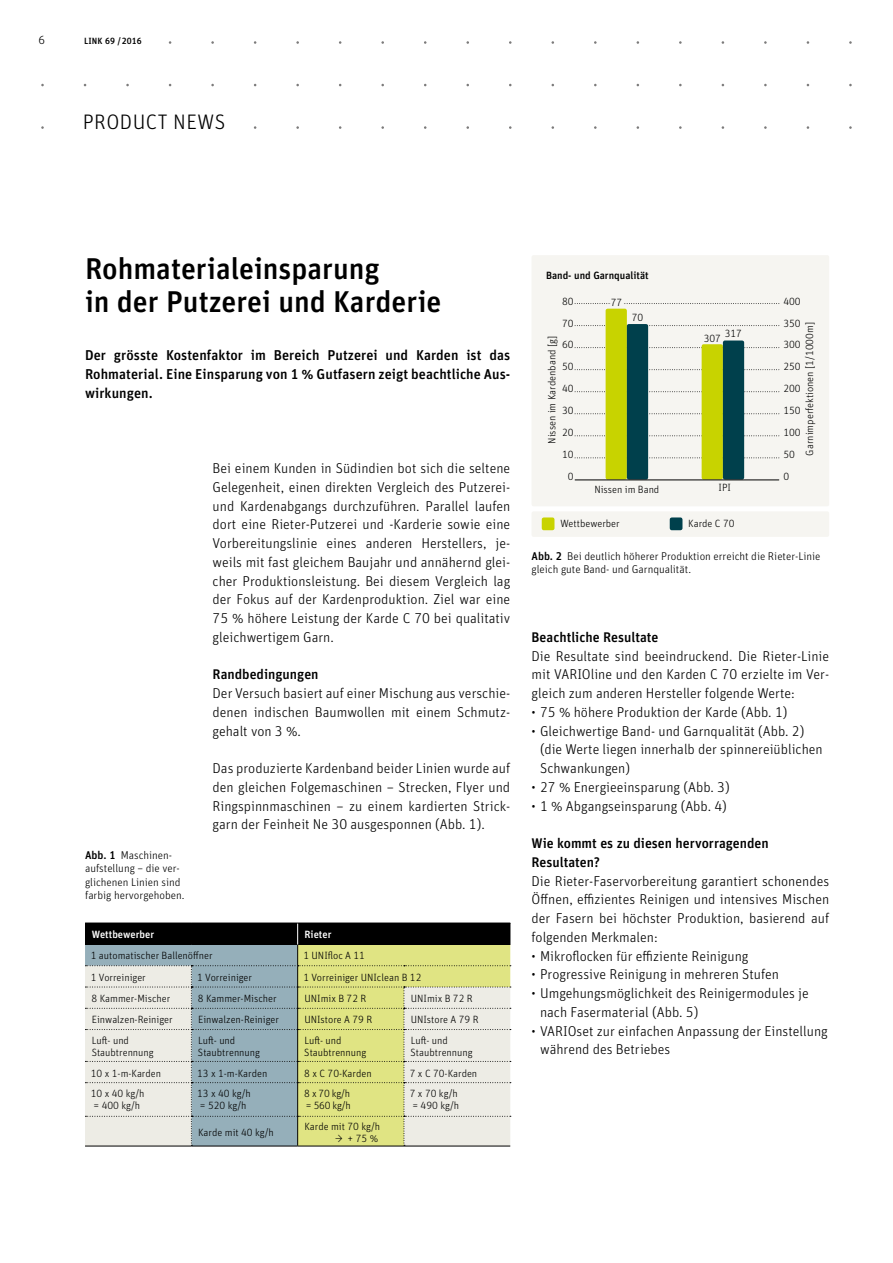
<style>
.page{position:relative;width:893px;height:1263px;background:#fff}
.page>*{position:absolute;margin:0;border:0;box-sizing:border-box;transform-origin:0 0}
.t1{font:500 30px/33px "Unit Pro";color:#000}
.t2{font:300 21px "Unit Pro";letter-spacing:.02em;color:#000}
.t3{font:300 14.25px/18.8px "Unit Pro";color:#000;text-align:justify}
.t4{font:500 14.25px/18.8px "Unit Pro";letter-spacing:.005em;color:#000;text-align:justify}
.t5{font:500 13.95px/18.8px "Unit Pro";color:#000}
.t6{font:300 12px "Unit Pro";color:#000}
.t7{font:300 11.25px/13.5px "Unit Pro";color:#000}
.t8{font:300 10.5px/21.9px "Unit Pro";color:#000}
.t9{font:500 10.5px "Unit Pro";color:#000}
.t10{font:500 10.5px "Unit Pro";color:#fff}
.t11{font:500 9px "Unit Pro";letter-spacing:.01em;color:#000}
.s1{font-weight:500}
</style>
<div class="page">
<div style="left:531px;top:255px;width:298px;height:251px;background:#f6f5f1;border-radius:2px"></div>
<div style="left:531px;top:511px;width:298px;height:26px;background:#f6f5f1;border-radius:2px"></div>
<div style="left:542px;top:517px;width:12px;height:13px;background:#c8d300;border-radius:2px"></div>
<div style="left:670px;top:517px;width:12px;height:13px;background:#00404c;border-radius:2px"></div>
<svg style="left:575px;top:369px;width:205px;height:1px"></svg>
<svg style="left:575px;top:391px;width:205px;height:1px"></svg>
<svg style="left:575px;top:413px;width:205px;height:1px"></svg>
<svg style="left:575px;top:435px;width:205px;height:1px"></svg>
<svg style="left:575px;top:457px;width:205px;height:1px"></svg>
<svg style="left:575px;top:303px;width:205px;height:1px"></svg>
<svg style="left:575px;top:325px;width:205px;height:1px"></svg>
<svg style="left:575px;top:347px;width:205px;height:1px"></svg>
<div style="left:606px;top:309px;width:21px;height:170px;background:#c8d300;border-radius:2px"></div>
<div style="left:627px;top:324px;width:21px;height:155px;background:#00404c;border-radius:2px"></div>
<div style="left:702px;top:344px;width:21px;height:135px;background:#c8d300;border-radius:2px"></div>
<div style="left:723px;top:340px;width:21px;height:139px;background:#00404c;border-radius:2px"></div>
<hr style="left:575px;top:479px;width:204px;height:1px;background:#000">
<hr style="left:85px;top:1146px;width:106px;height:1px;background:#000">
<hr style="left:191px;top:1146px;width:107px;height:1px;background:#000">
<hr style="left:298px;top:1146px;width:106px;height:1px;background:#000">
<hr style="left:404px;top:1146px;width:106px;height:1px;background:#000">
<div style="left:611px;top:297px;width:11px;height:9px;background:#f6f5f1"></div>
<svg style="left:85px;top:923px;width:426px;height:223px;background:#b9c0a6"></svg>
<p class="t6" style="left:39px;top:32px;width:8px">6</p>
<p class="t11" style="left:84px;top:34px;width:59px">LINK 69 /2016</p>
<h2 class="t2" style="left:83px;top:107px;width:144px">PRODUCT NEWS</h2>
<h1 class="t1" style="left:85px;top:250px;width:358px">Rohmaterialeinsparung<br>in der Putzerei und Karderie</h1>
<p class="t4" style="left:85px;top:345px;width:427px">Der grösste Kostenfaktor im Bereich Putzerei und Karden ist das Rohmaterial. Eine Einsparung von 1 % Gutfasern zeigt beachtliche Aus&shy;wirkungen.</p>
<p class="t7" style="left:85px;top:847px;width:101px"><span class="s1">Abb. 1</span> Maschinen&shy;aufstellung – die ver&shy;glichenen Linien sind farbig hervorgehoben.</p>
<p class="t3" style="left:213px;top:458px;width:299px">Bei einem Kunden in Südindien bot sich die seltene Gelegenheit, einen direkten Vergleich des Putzerei&shy;und Kardenabgangs durchzuführen. Parallel laufen dort eine Rieter-Putzerei und -Karderie sowie eine Vorbereitungslinie eines anderen Herstellers, je&shy;weils mit fast gleichem Baujahr und annähernd glei&shy;cher Produktionsleistung. Bei diesem Vergleich lag der Fokus auf der Kardenproduktion. Ziel war eine 75 % höhere Leistung der Karde C 70 bei qualitativ gleichwertigem Garn.</p>
<p class="t5" style="left:213px;top:664px;width:107px">Randbedingungen</p>
<p class="t3" style="left:213px;top:683px;width:299px">Der Versuch basiert auf einer Mischung aus verschie&shy;denen indischen Baumwollen mit einem Schmutz&shy;gehalt von 3 %.</p>
<p class="t3" style="left:213px;top:758px;width:299px">Das produzierte Kardenband beider Linien wurde auf den gleichen Folgemaschinen – Strecken, Flyer und Ringspinnmaschinen – zu einem kardierten Strick&shy;garn der Feinheit Ne 30 ausgesponnen (Abb. 1).</p>
<p class="t10" style="left:92px;top:926px;width:64px">Wettbewerber</p>
<p class="t10" style="left:305px;top:926px;width:28px">Rieter</p>
<p class="t8" style="left:91px;top:944px;width:123px">1 automatischer Ballenöffner</p>
<p class="t8" style="left:303px;top:944px;width:63px">1 UNIfloc A 11</p>
<p class="t8" style="left:91px;top:965px;width:57px">1 Vorreiniger</p>
<p class="t8" style="left:197px;top:965px;width:57px">1 Vorreiniger</p>
<p class="t8" style="left:303px;top:965px;width:120px">1 Vorreiniger UNIclean B 12</p>
<p class="t8" style="left:92px;top:987px;width:80px">8 Kammer-Mischer</p>
<p class="t8" style="left:198px;top:987px;width:80px">8 Kammer-Mischer</p>
<p class="t8" style="left:304px;top:987px;width:63px">UNImix B 72 R</p>
<p class="t8" style="left:411px;top:987px;width:63px">UNImix B 72 R</p>
<p class="t8" style="left:92px;top:1008px;width:82px">Einwalzen-Reiniger</p>
<p class="t8" style="left:198px;top:1008px;width:82px">Einwalzen-Reiniger</p>
<p class="t8" style="left:304px;top:1008px;width:69px">UNIstore A 79 R</p>
<p class="t8" style="left:411px;top:1008px;width:69px">UNIstore A 79 R</p>
<p class="t8" style="left:92px;top:1034px;width:64px;line-height:12px">Luft- und<br>Staubtrennung</p>
<p class="t8" style="left:198px;top:1034px;width:64px;line-height:12px">Luft- und<br>Staubtrennung</p>
<p class="t8" style="left:304px;top:1034px;width:64px;line-height:12px">Luft- und<br>Staubtrennung</p>
<p class="t8" style="left:411px;top:1034px;width:64px;line-height:12px">Luft- und<br>Staubtrennung</p>
<p class="t8" style="left:91px;top:1061px;width:72px">10 x 1-m-Karden</p>
<p class="t8" style="left:197px;top:1061px;width:72px">13 x 1-m-Karden</p>
<p class="t8" style="left:304px;top:1061px;width:69px">8 x C 70-Karden</p>
<p class="t8" style="left:410px;top:1061px;width:69px">7 x C 70-Karden</p>
<p class="t8" style="left:91px;top:1087px;width:55px;line-height:12px">10 x 40 kg/h = 400 kg/h</p>
<p class="t8" style="left:197px;top:1087px;width:55px;line-height:12px">13 x 40 kg/h = 520 kg/h</p>
<p class="t8" style="left:304px;top:1087px;width:48px;line-height:12px">8 x 70 kg/h = 560 kg/h</p>
<p class="t8" style="left:410px;top:1087px;width:51px;line-height:12px">7 x 70 kg/h = 490 kg/h</p>
<p class="t8" style="left:198px;top:1121px;width:77px">Karde mit 40 kg/h</p>
<p class="t8" style="left:304px;top:1115px;width:77px">Karde mit 70 kg/h</p>
<p class="t8" style="left:335px;top:1127px;width:45px">→ + 75 %</p>
<p class="t9" style="left:546px;top:268px;width:104px">Band- und Garnqualität</p>
<p class="t8" style="left:562px;top:289px;width:13px;text-align:center">80<br>70<br>60<br>50<br>40<br>30<br>20<br>10<br>0</p>
<p class="t8" style="left:783px;top:289px;width:19px">400<br>350<br>300<br>250<br>200<br>150<br>100<br>50<br>0</p>
<p class="t8" style="left:719px;top:476px;width:14px">IPI</p>
<p class="t8" style="left:611px;top:291px;width:13px">77</p>
<p class="t8" style="left:632px;top:306px;width:13px">70</p>
<p class="t8" style="left:798px;top:455px;width:135px;rotate:-90deg">Garnimperfektionen [1/1000m]</p>
<p class="t8" style="left:704px;top:324px;width:40px">307 317</p>
<p class="t8" style="left:540px;top:444px;width:109px;rotate:-90deg">Nissen im Kardenband [g]</p>
<p class="t8" style="left:594px;top:478px;width:66px">Nissen im Band</p>
<p class="t8" style="left:560px;top:512px;width:61px">Wettbewerber</p>
<p class="t8" style="left:688px;top:512px;width:48px">Karde C 70</p>
<p class="t7" style="left:531px;top:548px;width:291px"><span class="s1">Abb. 2</span> Bei deutlich höherer Produktion erreicht die Rieter-Linie gleich gute Band- und Garnqualität.</p>
<p class="t5" style="left:531px;top:627px;width:128px">Beachtliche Resultate</p>
<p class="t3" style="left:531px;top:646px;width:299px">Die Resultate sind beeindruckend. Die Rieter-Linie mit VARIOline und den Karden C 70 erzielte im Ver&shy;gleich zum anderen Hersteller folgende Werte:</p>
<p class="t3" style="left:531px;top:702px;width:257px">• 75 % höhere Produktion der Karde (Abb. 1)</p>
<p class="t3" style="left:540px;top:721px;width:284px;text-align:left;text-indent:-9px">• Gleichwertige Band- und Garnqualität (Abb. 2) (die Werte liegen innerhalb der spinnereiüblichen<br>Schwankungen)</p>
<p class="t3" style="left:531px;top:777px;width:200px">• 27 % Energieeinsparung (Abb. 3)</p>
<p class="t3" style="left:531px;top:796px;width:197px">• 1 % Abgangseinsparung (Abb. 4)</p>
<p class="t5" style="left:531px;top:833px;width:239px">Wie kommt es zu diesen hervorragenden<br>Resultaten?</p>
<p class="t3" style="left:531px;top:871px;width:299px">Die Rieter-Faservorbereitung garantiert schonendes Öffnen, effizientes Reinigen und intensives Mischen der Fasern bei höchster Produktion, basierend auf folgenden Merkmalen:</p>
<p class="t3" style="left:531px;top:946px;width:219px">• Mikroflocken für effiziente Reinigung</p>
<p class="t3" style="left:531px;top:964px;width:249px">• Progressive Reinigung in mehreren Stufen</p>
<p class="t3" style="left:540px;top:983px;width:270px;text-indent:-9px">• Umgehungsmöglichkeit des Reinigermodules je nach Fasermaterial (Abb. 5)</p>
<p class="t3" style="left:540px;top:1021px;width:289px;text-indent:-9px">• VARIOset zur einfachen Anpassung der Einstellung während des Betriebes</p>
</div>
